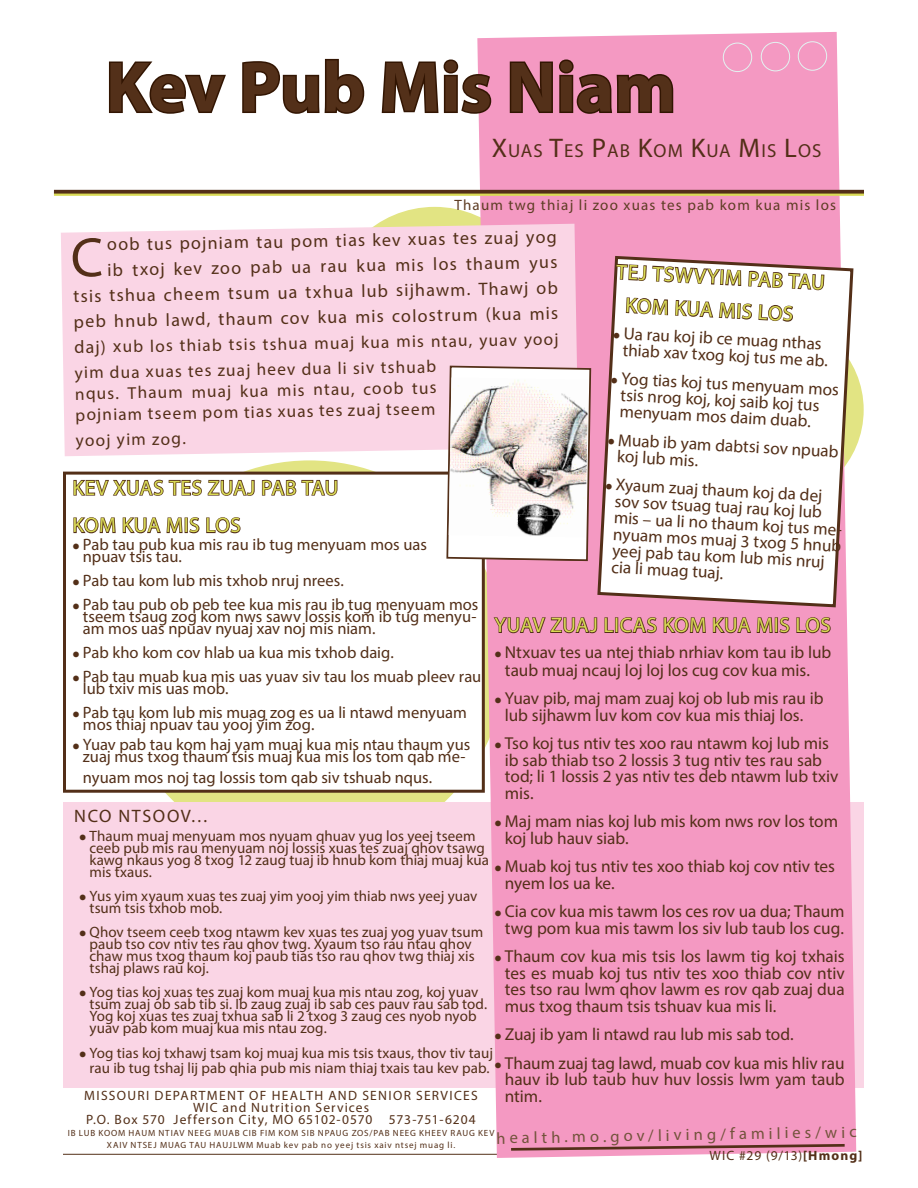
<style>
.page{position:relative;width:918px;height:1188px;background:#fff}
.page>*{position:absolute;margin:0;border:0;box-sizing:border-box;transform-origin:0 0}
.t1{font:700 72px "Myriad Pro";color:#533019}
.t2{font:21px/33px "Myriad Pro";letter-spacing:.025em;color:#d9da55}
.t3{font:18.9px "Myriad Pro";letter-spacing:.055em;color:#532f18}
.t4{font:18px/25.5px "Myriad Pro";letter-spacing:.09em;color:#532f18;text-align:right}
.t5{font:17.25px/16.5px "Myriad Pro";letter-spacing:-.005em;color:#532f18}
.t6{font:16.5px/12px "Myriad Pro";color:#532f18}
.t7{font:16.5px "Myriad Pro";color:#72533b}
.t8{font:15px/12px "Myriad Pro";letter-spacing:.005em;color:#532f18}
.t9{font:15px "Myriad Pro";letter-spacing:.08em;color:#5e3d24}
.t10{font:13.5px/12px "Myriad Pro";letter-spacing:.085em;color:#532f18;text-align:center}
.t11{font:9px/12px "Myriad Pro";letter-spacing:.09em;color:#532f18;text-align:center}
.s1{font-size:27px}
.s2{font-size:18px}
.s3{font-weight:700}
</style>
<div class="page">
<hr style="left:63px;top:1154px;width:571px;height:1px;background:#532f18">
<hr style="left:63px;top:1056px;width:801px;height:1px;background:#532f18">
<div style="left:329px;top:207px;width:211px;height:212px;background:#e2e483;border-radius:50%"></div>
<div style="left:113px;top:460px;width:393px;height:396px;background:#e2e483;border-radius:50%"></div>
<div style="left:63px;top:803px;width:800px;height:285px;background:#fad5e5"></div>
<div style="left:477px;top:32px;width:379px;height:1126px;background:#f499c2"></div>
<div style="left:54px;top:191px;width:810px;height:5px;background:#d9da55"></div>
<div style="left:63px;top:472px;width:422px;height:321px;background:#fff;border:3px solid #532f18"></div>
<div style="left:61px;top:224px;width:517px;height:232px;background:#fad5e5"></div>
<svg style="left:54px;top:190px;width:810px;height:4px;background:#61411e"></svg>
<svg style="left:596px;top:254px;width:259px;height:355px"></svg>
<svg style="left:508px;top:1143px;width:339px;height:9px;background:#c4798f"></svg>
<div style="left:798px;top:41px;width:29px;height:30px;border:1px solid #e3f3f1;border-radius:50%"></div>
<div style="left:761px;top:42px;width:29px;height:29px;border:1px solid #e3f3f1;border-radius:50%"></div>
<div style="left:723px;top:43px;width:29px;height:29px;border:1px solid #e3f3f1;border-radius:50%"></div>
<svg style="left:615px;top:231px;width:210px;height:100px"></svg>
<svg style="left:261px;top:471px;width:77px;height:25px"></svg>
<svg style="left:73px;top:470px;width:182px;height:64px"></svg>
<svg style="left:446px;top:365px;width:146px;height:197px"></svg>
<svg style="left:492px;top:607px;width:106px;height:37px;background:#d584a1"></svg>
<svg style="left:604px;top:607px;width:186px;height:36px;background:#d2829e"></svg>
<svg style="left:796px;top:616px;width:35px;height:18px"></svg>
<img style="left:451px;top:378px;width:137px;height:47px">
<img style="left:450px;top:422px;width:137px;height:46px">
<img style="left:449px;top:468px;width:138px;height:48px">
<img style="left:449px;top:514px;width:137px;height:23px">
<svg style="left:108px;top:61px;width:118px;height:53px"></svg>
<svg style="left:242px;top:58px;width:123px;height:56px"></svg>
<svg style="left:381px;top:58px;width:112px;height:57px"></svg>
<svg style="left:508px;top:58px;width:167px;height:58px;background:#be748d"></svg>
<svg style="left:72px;top:238px;width:30px;height:39px"></svg>
<p class="t1" style="left:106px;top:40px;width:572px">Kev Pub Mis Niam</p>
<p class="t3" style="left:492px;top:139px;width:331px"><span class="s1">X</span>UAS <span class="s1">T</span>ES <span class="s1">P</span>AB <span class="s1">K</span>OM <span class="s1">K</span>UA <span class="s1">M</span> IS <span class="s1">L</span>OS</p>
<p class="t9" style="left:455px;top:196px;width:383px">Thaum twg thiaj li zoo xuas tes pab kom kua mis los</p>
<p class="t4" style="left:72px;top:232px;width:486px;rotate:-1deg">oob tus pojniam tau pom tias kev xuas tes zuaj yog<br>ib txoj kev zoo pab ua rau kua mis los thaum yus<br>tsis tshua cheem tsum ua txhua lub sijhawm. Thawj ob peb hnub lawd, thaum cov kua mis colostrum (kua mis</p>
<p class="t5" style="left:74px;top:334px;width:486px;line-height:25.5px;rotate:-1deg"><span class="s2">daj) x</span>ub los thiab tsis tshua muaj kua mis ntau, yuav yooj yim dua xuas tes zuaj heev dua li siv tshuab</p>
<p class="t5" style="left:75px;top:383px;width:363px;line-height:21px;rotate:-1deg">nqus. Thaum muaj kua mis ntau, coob tus pojniam tseem pom tias xuas tes zuaj tseem</p>
<p class="t5" style="left:76px;top:432px;width:111px;rotate:-1deg">yooj yim zog.</p>
<p class="t2" style="left:628px;top:255px;width:199px;text-indent:-10px;rotate:3deg">TEJ TSWVYIM PAB TAU<br>KOM KUA MIS LOS</p>
<p class="t5" style="left:624px;top:325px;width:207px;text-indent:-10px;rotate:3deg">● Ua rau koj ib ce muag nthas thiab xav txog koj tus me ab.</p>
<p class="t5" style="left:622px;top:370px;width:219px;text-indent:-10px;rotate:3deg">● Yog tias koj tus menyuam mos tsis nrog koj, koj saib koj tus menyuam mos daim duab.</p>
<p class="t5" style="left:619px;top:431px;width:222px;text-indent:-10px;rotate:3deg">● Muab ib yam dabtsi sov npuab koj lub mis.</p>
<p class="t5" style="left:616px;top:476px;width:230px;text-indent:-10px;rotate:3deg">● Xyaum zuaj thaum koj da dej sov sov tsuag tuaj rau koj lub mis – ua li no thaum koj tus me&shy;nyuam mos muaj 3 txog 5 hnub yeej pab tau kom lub mis nruj cia li muag tuaj.</p>
<p class="t2" style="left:73px;top:471px;width:267px">KEV XUAS TES ZUAJ PAB TAU</p>
<p class="t2" style="left:73px;top:508px;width:170px">KOM KUA MIS LOS</p>
<p class="t6" style="left:83px;top:539px;width:346px;text-indent:-10px">● Pab tau pub kua mis rau ib tug menyuam mos uas npuav tsis tau.</p>
<p class="t6" style="left:72px;top:575px;width:273px">● Pab tau kom lub mis txhob nruj nrees.</p>
<p class="t6" style="left:83px;top:599px;width:397px;text-indent:-10px">● Pab tau pub ob peb tee kua mis rau ib tug menyuam mos tseem tsaug zog kom nws sawv lossis kom ib tug menyu&shy;am mos uas npuav nyuaj xav noj mis niam.</p>
<p class="t6" style="left:72px;top:647px;width:323px">● Pab kho kom cov hlab ua kua mis txhob daig.</p>
<p class="t6" style="left:83px;top:671px;width:400px;text-indent:-10px">● Pab tau muab kua mis uas yuav siv tau los muab pleev rau lub txiv mis uas mob.</p>
<p class="t6" style="left:83px;top:707px;width:386px;text-indent:-10px">● Pab tau kom lub mis muag zog es ua li ntawd menyuam mos thiaj npuav tau yooj yim zog.</p>
<p class="t6" style="left:72px;top:738px;width:400px;text-align:center">● Yuav pab tau kom haj yam muaj kua mis ntau thaum yus zuaj mus txog thaum tsis muaj kua mis los tom qab me-</p>
<p class="t6" style="left:83px;top:771px;width:351px">nyuam mos noj tag lossis tom qab siv tshuab nqus.</p>
<p class="t2" style="left:495px;top:608px;width:338px">YUAV ZUAJ LICAS KOM KUA MIS LOS</p>
<p class="t5" style="left:505px;top:643px;width:328px;line-height:18px;text-indent:-10px">● Ntxuav tes ua ntej thiab nrhiav kom tau ib lub taub muaj ncauj loj loj los cug cov kua mis.</p>
<p class="t5" style="left:494px;top:690px;width:331px;text-align:center">● Yuav pib, maj mam zuaj koj ob lub mis rau ib lub sijhawm luv kom cov kua mis thiaj los.</p>
<p class="t5" style="left:505px;top:735px;width:335px;text-indent:-10px">● Tso koj tus ntiv tes xoo rau ntawm koj lub mis ib sab thiab tso 2 lossis 3 tug ntiv tes rau sab tod; li 1 lossis 2 yas ntiv tes deb ntawm lub txiv mis.</p>
<p class="t5" style="left:505px;top:813px;width:335px;text-indent:-10px">● Maj mam nias koj lub mis kom nws rov los tom koj lub hauv siab.</p>
<p class="t5" style="left:505px;top:858px;width:332px;text-indent:-10px">● Muab koj tus ntiv tes xoo thiab koj cov ntiv tes nyem los ua ke.</p>
<p class="t5" style="left:494px;top:903px;width:352px;text-align:center">● Cia cov kua mis tawm los ces rov ua dua; Thaum twg pom kua mis tawm los siv lub taub los cug.</p>
<p class="t5" style="left:505px;top:948px;width:341px;text-align:justify;text-indent:-10px">● Thaum cov kua mis tsis los lawm tig koj txhais tes es muab koj tus ntiv tes xoo thiab cov ntiv tes tso rau lwm qhov lawm es rov qab zuaj dua mus txog thaum tsis tshuav kua mis li.</p>
<p class="t5" style="left:494px;top:1026px;width:301px">● Zuaj ib yam li ntawd rau lub mis sab tod.</p>
<p class="t5" style="left:505px;top:1054px;width:341px;text-align:justify;text-indent:-10px">● Thaum zuaj tag lawd, muab cov kua mis hliv rau hauv ib lub taub huv huv lossis lwm yam taub ntim.</p>
<p class="t4" style="left:74px;top:802px;width:136px">NCO NTSOOV…</p>
<p class="t8" style="left:90px;top:829px;width:401px;text-indent:-10px">● Thaum muaj menyuam mos nyuam qhuav yug los yeej tseem ceeb pub mis rau menyuam noj lossis xuas tes zuaj qhov tsawg kawg nkaus yog 8 txog 12 zaug tuaj ib hnub kom thiaj muaj kua mis txaus.</p>
<p class="t8" style="left:90px;top:889px;width:389px;text-indent:-10px">● Yus yim xyaum xuas tes zuaj yim yooj yim thiab nws yeej yuav tsum tsis txhob mob.</p>
<p class="t8" style="left:90px;top:925px;width:395px;text-indent:-10px">● Qhov tseem ceeb txog ntawm kev xuas tes zuaj yog yuav tsum paub tso cov ntiv tes rau qhov twg. Xyaum tso rau ntau qhov chaw mus txog thaum koj paub tias tso rau qhov twg thiaj xis tshaj plaws rau koj.</p>
<p class="t8" style="left:90px;top:985px;width:399px;text-indent:-10px">● Yog tias koj xuas tes zuaj kom muaj kua mis ntau zog, koj yuav tsum zuaj ob sab tib si. Ib zaug zuaj ib sab ces pauv rau sab tod.<br>Yog koj xuas tes zuaj txhua sab li 2 txog 3 zaug ces nyob nyob yuav pab kom muaj kua mis ntau zog.</p>
<p class="t8" style="left:79px;top:1045px;width:416px;line-height:15px;text-align:center">● Yog tias koj txhawj tsam koj muaj kua mis tsis txaus, thov tiv tauj rau ib tug tshaj lij pab qhia pub mis niam thiaj txais tau kev pab.</p>
<p class="t10" style="left:84px;top:1090px;width:395px">MISSOURI DEPARTMENT OF HEALTH AND SENIOR SERVICES<br>WIC and Nutrition Services<br>P.O. Box 570 Jefferson City, MO 65102-0570 573-751-6204</p>
<p class="t11" style="left:68px;top:1127px;width:428px">IB LUB KOOM HAUM NTIAV NEEG MUAB CIB FIM KOM SIB NPAUG ZOS/PAB NEEG KHEEV RAUG KEV<br>XAIV NTSEJ MUAG TAU HAUJLWM Muab kev pab no yeej tsis xaiv ntsej muag li.</p>
<p class="t7" style="left:496px;top:1128px;width:362px;rotate:-1deg">health.mo.gov/living/families/wic</p>
<p class="t10" style="left:710px;top:1150px;width:154px">WIC #29 (9/13)<span class="s3">[Hmong]</span></p>
</div>
